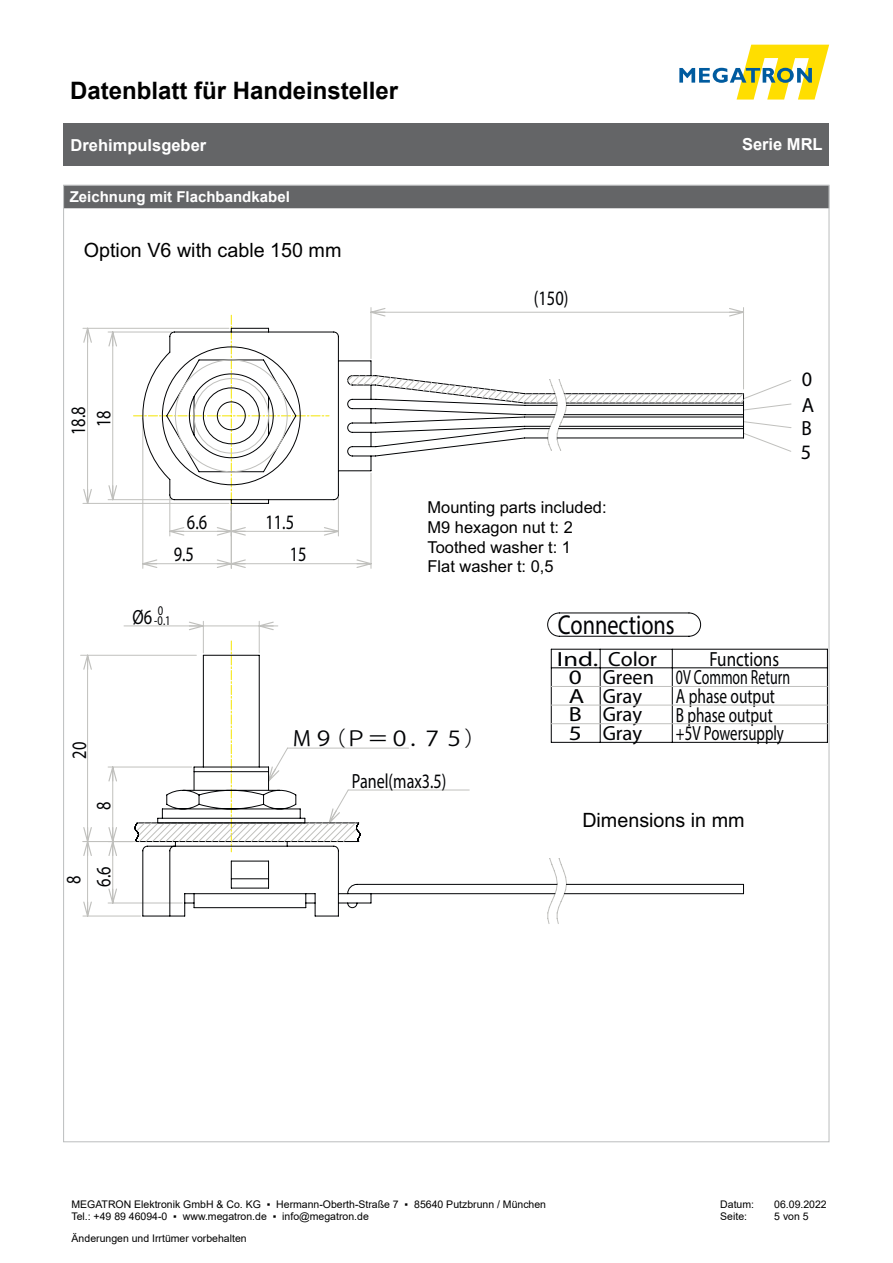
<style>
.page{position:relative;width:893px;height:1263px;background:#fff}
.page>*{position:absolute;margin:0;border:0;box-sizing:border-box;transform-origin:0 0}
.t1{font:27.45px "Myriad Pro";color:#000204;scale:.81 1}
.t2{font:700 24px "Arial";color:#000}
.t3{font:20.55px/18.8px "Myriad Pro";color:#000204;text-align:justify}
.t4{font:20.55px/32.4px "Myriad Pro";color:#000204;scale:.8 1}
.t5{font:20.55px/41.8px "Myriad Pro";color:#000204;scale:.78 1}
.t6{font:20.55px "Myriad Pro";color:#000204;scale:.72 1}
.t7{font:20.55px "Myriad Pro";color:#000204;scale:.74 1}
.t8{font:20.55px "Myriad Pro";color:#000204;scale:.75 1}
.t9{font:20.55px "Myriad Pro";color:#000204;scale:.83 1}
.t10{font:20.55px "Myriad Pro";color:#000204;scale:1.06 1}
.t11{font:20.55px/18.8px "Myriad Pro";color:#000204;scale:1.24 1}
.t12{font:20.55px "Myriad Pro";color:#000204;scale:1.29 1}
.t13{font:20.55px "Myriad Pro";color:#000204;scale:.93 1}
.t14{font:19.8px "Arial";color:#000}
.t15{font:16.5px/19.8px "Arial";color:#000}
.t16{font:700 16.5px "Arial";color:#fff}
.t17{font:700 15px "Arial";color:#fff}
.t18{font:13.35px "Myriad Pro";color:#000204;scale:.8 1}
.t19{font:10.5px/12.6px "Arial";color:#000}
.s1{font-size:20.55px}
.s2{font-family:"Koz Go Pr 6 N Regular 90 msp RKSJ H"}
</style>
<div class="page">
<svg style="left:679px;top:45px;width:150px;height:55px"></svg>
<div style="left:64px;top:123px;width:765px;height:43px;background:#646567"></div>
<div style="left:65px;top:187px;width:762px;height:21px;background:#646567"></div>
<svg style="left:108px;top:331px;width:10px;height:170px"></svg>
<hr style="left:743px;top:308px;width:1px;height:81px;background:#c0c0bd">
<hr style="left:371px;top:308px;width:1px;height:51px;background:#c0c0bd">
<svg style="left:370px;top:307px;width:374px;height:10px"></svg>
<hr style="left:83px;top:328px;width:146px;height:1px;background:#c0c0bd">
<hr style="left:83px;top:503px;width:146px;height:1px;background:#c0c0bd">
<svg style="left:82px;top:327px;width:11px;height:177px"></svg>
<hr style="left:81px;top:655px;width:115px;height:1px;background:#c0c0bd">
<hr style="left:83px;top:916px;width:57px;height:1px;background:#c0c0bd">
<hr style="left:83px;top:841px;width:50px;height:1px;background:#c0c0bd">
<svg style="left:82px;top:654px;width:11px;height:263px"></svg>
<hr style="left:124px;top:626px;width:79px;height:1px;background:#c0c0bd">
<svg style="left:134px;top:328px;width:610px;height:589px"></svg>
<svg style="left:135px;top:359px;width:222px;height:282px"></svg>
<svg style="left:108px;top:641px;width:301px;height:263px"></svg>
<svg style="left:347px;top:375px;width:397px;height:29px"></svg>
<svg style="left:547px;top:612px;width:281px;height:131px"></svg>
<hr style="left:551px;top:686px;width:276px;height:1px;background:#c0c0bd">
<hr style="left:551px;top:705px;width:276px;height:1px;background:#c0c0bd">
<hr style="left:551px;top:723px;width:276px;height:1px;background:#c0c0bd">
<h2 class="t2" style="left:70px;top:73px;width:330px">Datenblatt für Handeinsteller</h2>
<h3 class="t16" style="left:71px;top:133px;width:137px">Drehimpulsgeber</h3>
<h3 class="t16" style="left:742px;top:133px;width:82px">Serie MRL</h3>
<p class="t17" style="left:70px;top:186px;width:222px">Zeichnung mit Flachbandkabel</p>
<p class="t14" style="left:84px;top:237px;width:259px">Option V6 with cable 150 mm</p>
<p class="t4" style="left:534px;top:282px;width:45px">(150)</p>
<p class="t4" style="left:62px;top:435px;width:37px;rotate:-90deg">18.8</p>
<p class="t4" style="left:87px;top:427px;width:23px;rotate:-90deg">18</p>
<p class="t4" style="left:63px;top:759px;width:23px;rotate:-90deg">20</p>
<p class="t4" style="left:87px;top:810px;width:12px;rotate:-90deg">8</p>
<p class="t4" style="left:57px;top:884px;width:12px;rotate:-90deg">8</p>
<p class="t4" style="left:87px;top:887px;width:27px;rotate:-90deg">6.6</p>
<p class="t3" style="left:802px;top:370px;width:12px">0</p>
<p class="t3" style="left:802px;top:395px;width:14px">A</p>
<p class="t13" style="left:801px;top:416px;width:13px">B</p>
<p class="t3" style="left:801px;top:443px;width:12px">5</p>
<p class="t4" style="left:174px;top:506px;width:43px;text-indent:13px">6.6<br>9.5</p>
<p class="t4" style="left:290px;top:506px;width:23px;text-indent:-24px">11.5<br>15</p>
<p class="t18" style="left:158px;top:602px;width:8px">0</p>
<p class="t18" style="left:132px;top:612px;width:49px"><span class="s1">Ø6</span> -0.1</p>
<p class="t15" style="left:428px;top:497px;width:181px">Mounting parts included:<br>M9 hexagon nut t: 2<br>Toothed washer t: 1<br>Flat washer t: 0,5</p>
<p class="t1" style="left:558px;top:607px;width:146px">Connections</p>
<p class="t12" style="left:557px;top:646px;width:34px">Ind.</p>
<p class="t10" style="left:608px;top:646px;width:47px">Color</p>
<p class="t9" style="left:710px;top:646px;width:85px">Functions</p>
<p class="t11" style="left:569px;top:667px;width:12px">0</p>
<p class="t3" style="left:603px;top:668px;width:189px">Green 0V Common Return</p>
<p class="t5" style="left:352px;top:718px;width:173px;text-indent:-61px"><span class="s2">Ｍ９（Ｐ＝０．７５）<br></span>Panel(max3.5)</p>
<p class="t11" style="left:569px;top:686px;width:14px">A<br>B<br>5</p>
<p class="t3" style="left:603px;top:686px;width:41px">Gray Gray Gray</p>
<p class="t8" style="left:676px;top:683px;width:133px">A phase output</p>
<p class="t7" style="left:676px;top:702px;width:132px">B phase output</p>
<p class="t6" style="left:676px;top:721px;width:151px">+5V Powersupply</p>
<p class="t14" style="left:582px;top:807px;width:164px">Dimensions in mm</p>
<p class="t19" style="left:71px;top:1198px;width:476px">MEGATRON Elektronik GmbH &amp; Co. KG ▪ Hermann-Oberth-Straße 7 ▪ 85640 Putzbrunn / München<br>Tel.: +49 89 46094-0 ▪ www.megatron.de ▪ info@megatron.de</p>
<p class="t19" style="left:720px;top:1198px;width:35px">Datum:</p>
<p class="t19" style="left:774px;top:1198px;width:54px">06.09.2022</p>
<p class="t19" style="left:720px;top:1210px;width:28px">Seite:</p>
<p class="t19" style="left:774px;top:1210px;width:36px">5 von 5</p>
<p class="t19" style="left:72px;top:1232px;width:177px">Änderungen und Irrtümer vorbehalten</p>
</div>
